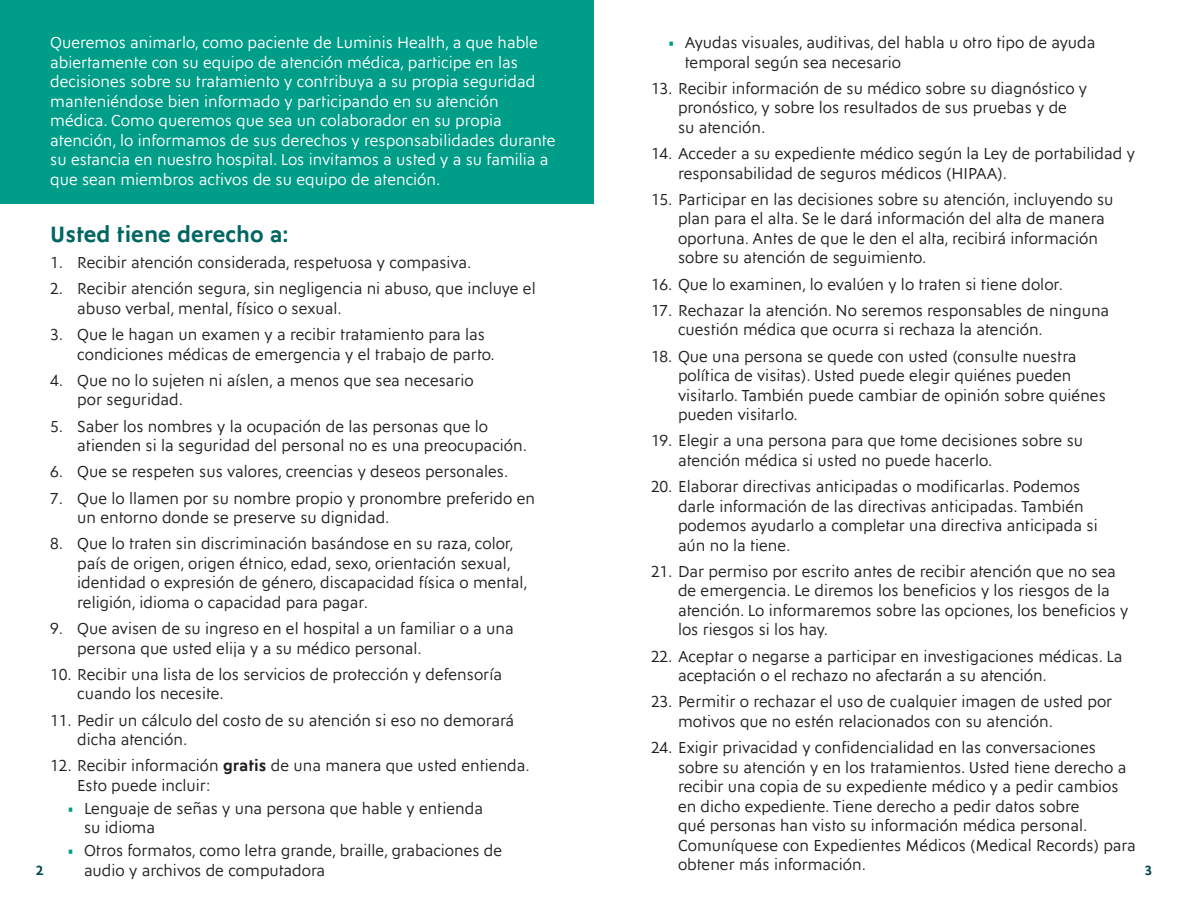
<style>
.page{position:relative;width:1188px;height:918px;background:#fff}
.page>*{position:absolute;margin:0;border:0;box-sizing:border-box;transform-origin:0 0}
.subhead_15_18{font:700 22.5px "Ysans Std";color:#006662}
.t1{font:16.2px/19.5px "Ysans Std";color:#231f20}
.subhead_24_29{font:16.2px/19.5px "Ysans Std";color:#fff}
.footer_title_9_12{font:700 13.5px "Ysans Std";color:#004650}
.page{font:700 13.5px "Ysans Std";color:#004650}
.s1{color:#009d88}
.s2{font-weight:700}
</style>
<div class="page">
<div style="left:0;top:0;width:594px;height:204px;background:#009d88"></div>
<p class="subhead_24_29" style="left:50px;top:33px;width:507px">Queremos animarlo, como paciente de Luminis Health, a que hable abiertamente con su equipo de atención médica, participe en las decisiones sobre su tratamiento y contribuya a su propia seguridad manteniéndose bien informado y participando en su atención médica. Como queremos que sea un colaborador en su propia atención, lo informamos de sus derechos y responsabilidades durante su estancia en nuestro hospital. Los invitamos a usted y a su familia a que sean miembros activos de su equipo de atención.</p>
<p class="t1" style="left:685px;top:33px;width:412px;text-indent:-16px"><span class="s1">•</span> Ayudas visuales, auditivas, del habla u otro tipo de ayuda temporal según sea necesario</p>
<p class="t1" style="left:678px;top:79px;width:411px;text-indent:-27px">13. Recibir información de su médico sobre su diagnóstico y pronóstico, y sobre los resultados de sus pruebas y de su atención.</p>
<p class="t1" style="left:678px;top:144px;width:458px;text-indent:-27px">14. Acceder a su expediente médico según la Ley de portabilidad y responsabilidad de seguros médicos (HIPAA).</p>
<p class="t1" style="left:678px;top:190px;width:437px;text-indent:-27px">15. Participar en las decisiones sobre su atención, incluyendo su plan para el alta. Se le dará información del alta de manera oportuna. Antes de que le den el alta, recibirá información sobre su atención de seguimiento.</p>
<p class="t1" style="left:651px;top:275px;width:414px">16. Que lo examinen, lo evalúen y lo traten si tiene dolor.</p>
<p class="t1" style="left:678px;top:301px;width:433px;text-indent:-27px">17. Rechazar la atención. No seremos responsables de ninguna cuestión médica que ocurra si rechaza la atención.</p>
<p class="t1" style="left:678px;top:347px;width:429px;text-indent:-27px">18. Que una persona se quede con usted (consulte nuestra política de visitas). Usted puede elegir quiénes pueden visitarlo. También puede cambiar de opinión sobre quiénes pueden visitarlo.</p>
<p class="t1" style="left:678px;top:432px;width:407px;text-indent:-27px">19. Elegir a una persona para que tome decisiones sobre su atención médica si usted no puede hacerlo.</p>
<p class="t1" style="left:678px;top:477px;width:421px;text-indent:-27px">20. Elaborar directivas anticipadas o modificarlas. Podemos darle información de las directivas anticipadas. También podemos ayudarlo a completar una directiva anticipada si aún no la tiene.</p>
<p class="t1" style="left:678px;top:562px;width:452px;text-indent:-27px">21. Dar permiso por escrito antes de recibir atención que no sea de emergencia. Le diremos los beneficios y los riesgos de la atención. Lo informaremos sobre las opciones, los beneficios y los riesgos si los hay.</p>
<p class="t1" style="left:678px;top:647px;width:446px;text-indent:-27px">22. Aceptar o negarse a participar en investigaciones médicas. La aceptación o el rechazo no afectarán a su atención.</p>
<p class="t1" style="left:678px;top:693px;width:436px;text-indent:-27px">23. Permitir o rechazar el uso de cualquier imagen de usted por motivos que no estén relacionados con su atención.</p>
<p class="t1" style="left:678px;top:738px;width:459px;text-indent:-27px">24. Exigir privacidad y confidencialidad en las conversaciones sobre su atención y en los tratamientos. Usted tiene derecho a recibir una copia de su expediente médico y a pedir cambios en dicho expediente. Tiene derecho a pedir datos sobre<br>qué personas han visto su información médica personal.<br>Comuníquese con Expedientes Médicos (Medical Records) para obtener más información.</p>
<p class="subhead_15_18" style="left:50px;top:222px;width:240px">Usted tiene derecho a:</p>
<p class="t1" style="left:50px;top:253px;width:423px">1. Recibir atención considerada, respetuosa y compasiva.</p>
<p class="t1" style="left:77px;top:280px;width:460px;text-indent:-27px">2. Recibir atención segura, sin negligencia ni abuso, que incluye el abuso verbal, mental, físico o sexual.</p>
<p class="t1" style="left:77px;top:325px;width:419px;text-indent:-27px">3. Que le hagan un examen y a recibir tratamiento para las condiciones médicas de emergencia y el trabajo de parto.</p>
<p class="t1" style="left:77px;top:371px;width:398px;text-indent:-27px">4. Que no lo sujeten ni aíslen, a menos que sea necesario por seguridad.</p>
<p class="t1" style="left:77px;top:417px;width:451px;text-indent:-27px">5. Saber los nombres y la ocupación de las personas que lo atienden si la seguridad del personal no es una preocupación.</p>
<p class="t1" style="left:50px;top:463px;width:460px">6. Que se respeten sus valores, creencias y deseos personales.</p>
<p class="t1" style="left:77px;top:489px;width:459px;text-indent:-27px">7. Que lo llamen por su nombre propio y pronombre preferido en un entorno donde se preserve su dignidad.</p>
<p class="t1" style="left:77px;top:535px;width:452px;text-indent:-27px">8. Que lo traten sin discriminación basándose en su raza, color, país de origen, origen étnico, edad, sexo, orientación sexual, identidad o expresión de género, discapacidad física o mental, religión, idioma o capacidad para pagar.</p>
<p class="t1" style="left:77px;top:619px;width:438px;text-indent:-27px">9. Que avisen de su ingreso en el hospital a un familiar o a una persona que usted elija y a su médico personal.</p>
<p class="t1" style="left:77px;top:665px;width:426px;text-indent:-27px">10. Recibir una lista de los servicios de protección y defensoría cuando los necesite.</p>
<p class="t1" style="left:77px;top:711px;width:438px;text-indent:-27px">11. Pedir un cálculo del costo de su atención si eso no demorará dicha atención.</p>
<p class="t1" style="left:77px;top:757px;width:454px;text-indent:-27px">12. Recibir información <span class="s2">gratis</span> de una manera que usted entienda.<br>Esto puede incluir:</p>
<p class="t1" style="left:84px;top:799px;width:401px;text-indent:-16px"><span class="s1">•</span> Lenguaje de señas y una persona que hable y entienda su idioma</p>
<p class="t1" style="left:84px;top:842px;width:420px;text-indent:-16px"><span class="s1">•</span> Otros formatos, como letra grande, braille, grabaciones de audio y archivos de computadora</p>
<p class="footer_title_9_12" style="left:36px;top:863px;width:9px">2</p>
<p class="page" style="left:1145px;top:863px;width:9px">3</p>
</div>
